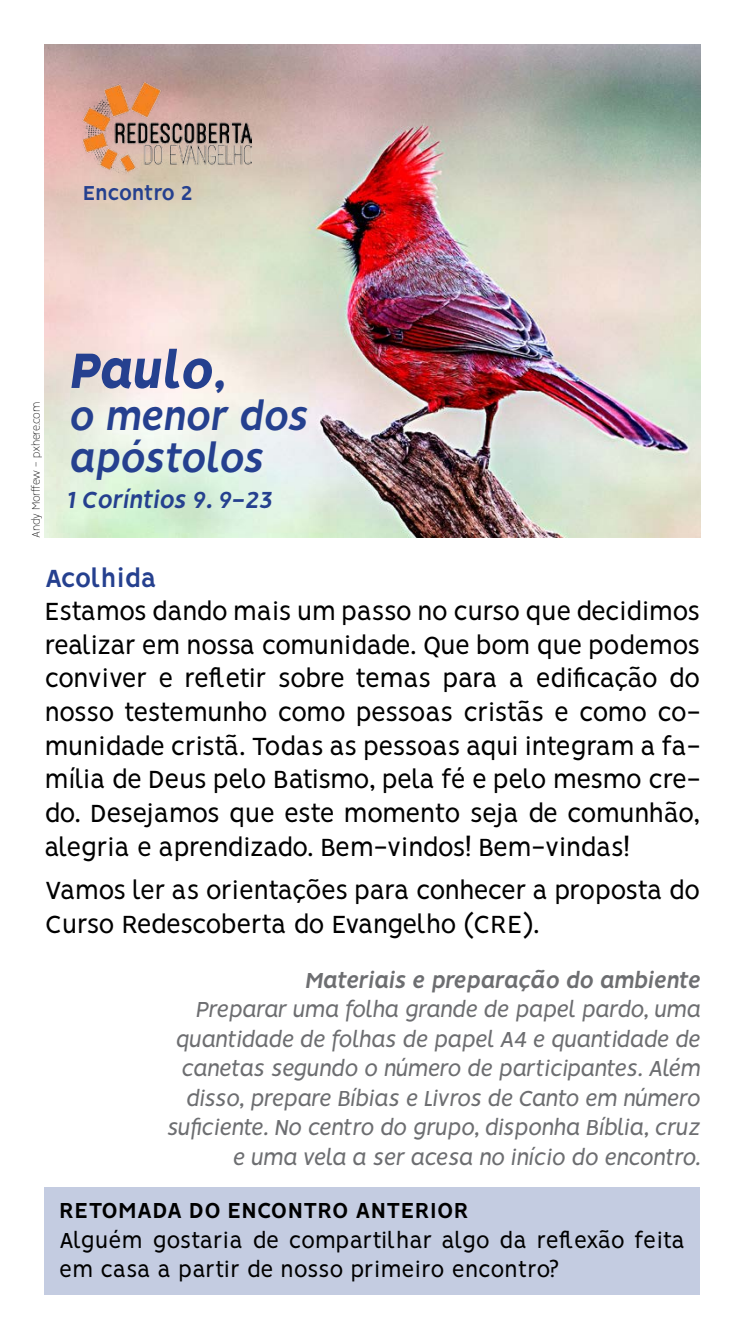
<style>
.page{position:relative;width:745px;height:1340px;background:#fff}
.page>*{position:absolute;margin:0;border:0;box-sizing:border-box;transform-origin:0 0}
.t1{font:italic 800 56px "Vision";color:#25408f}
.t2{font:italic 700 43.75px/42px "Vision";color:#25408f}
.t3{font:28px/33.6px "Vision";letter-spacing:-.03em;color:#000;text-align:justify}
.t4{font:700 28px "Vision";color:#25408f}
.t5{font:italic 700 26.25px "Vision";color:#25408f}
.t6{font:italic 24.5px/29.4px "Vision";color:#6d6e71;text-align:right}
.t7{font:24.5px/29.4px "Vision";letter-spacing:-.01em;color:#000}
.t8{font:italic 700 24.5px "Vision";color:#6d6e71}
.t9{font:700 24.5px "Vision";color:#000}
.t10{font:700 22.75px "Vision";color:#25408f}
.t11{font:100 12.25px "Vision";letter-spacing:-.03em;color:#000}
.s1{font-size:42px}
</style>
<div class="page">
<img style="left:45px;top:45px;width:654px;height:492px">
<img style="left:83px;top:83px;width:168px;height:92px">
<div style="left:45px;top:1187px;width:654px;height:108px;background:#c4cce1"></div>
<p class="t10" style="left:83px;top:180px;width:111px">ENCONTRO 2</p>
<p class="t11" style="left:29px;top:537px;width:137px;rotate:-90deg">Andy Morffew - pxhere.com</p>
<h1 class="t1" style="left:69px;top:337px;width:157px">Paulo<span class="s1">,</span></h1>
<h2 class="t2" style="left:69px;top:395px;width:240px">o menor dos apóstolos</h2>
<p class="t5" style="left:68px;top:484px;width:206px">1 Coríntios 9. 9-23</p>
<p class="t4" style="left:45px;top:561px;width:114px">ACOLHIDA</p>
<p class="t3" style="left:45px;top:594px;width:656px">Estamos dando mais um passo no curso que decidimos realizar em nossa comunidade. Que bom que podemos conviver e refletir sobre temas para a edificação do nosso testemunho como pessoas cristãs e como co&shy;munidade cristã. Todas as pessoas aqui integram a fa&shy;mília de Deus pelo Batismo, pela fé e pelo mesmo cre&shy;do. Desejamos que este momento seja de comunhão, alegria e aprendizado. Bem-vindos! Bem-vindas!</p>
<p class="t3" style="left:45px;top:873px;width:656px">Vamos ler as orientações para conhecer a proposta do<br>Curso Redescoberta do Evangelho (CRE).</p>
<p class="t8" style="left:305px;top:965px;width:396px">Materiais e preparação do ambiente</p>
<p class="t6" style="left:166px;top:995px;width:534px">Preparar uma folha grande de papel pardo, uma quantidade de folhas de papel A4 e quantidade de canetas segundo o número de participantes. Além disso, prepare Bíbias e Livros de Canto em número suficiente. No centro do grupo, disponha Bíblia, cruz e uma vela a ser acesa no início do encontro.</p>
<p class="t9" style="left:59px;top:1195px;width:406px">RETOMADA DO ENCONTRO ANTERIOR</p>
<p class="t7" style="left:59px;top:1225px;width:627px">Alguém gostaria de compartilhar algo da reflexão feita em casa a partir de nosso primeiro encontro?</p>
</div>
